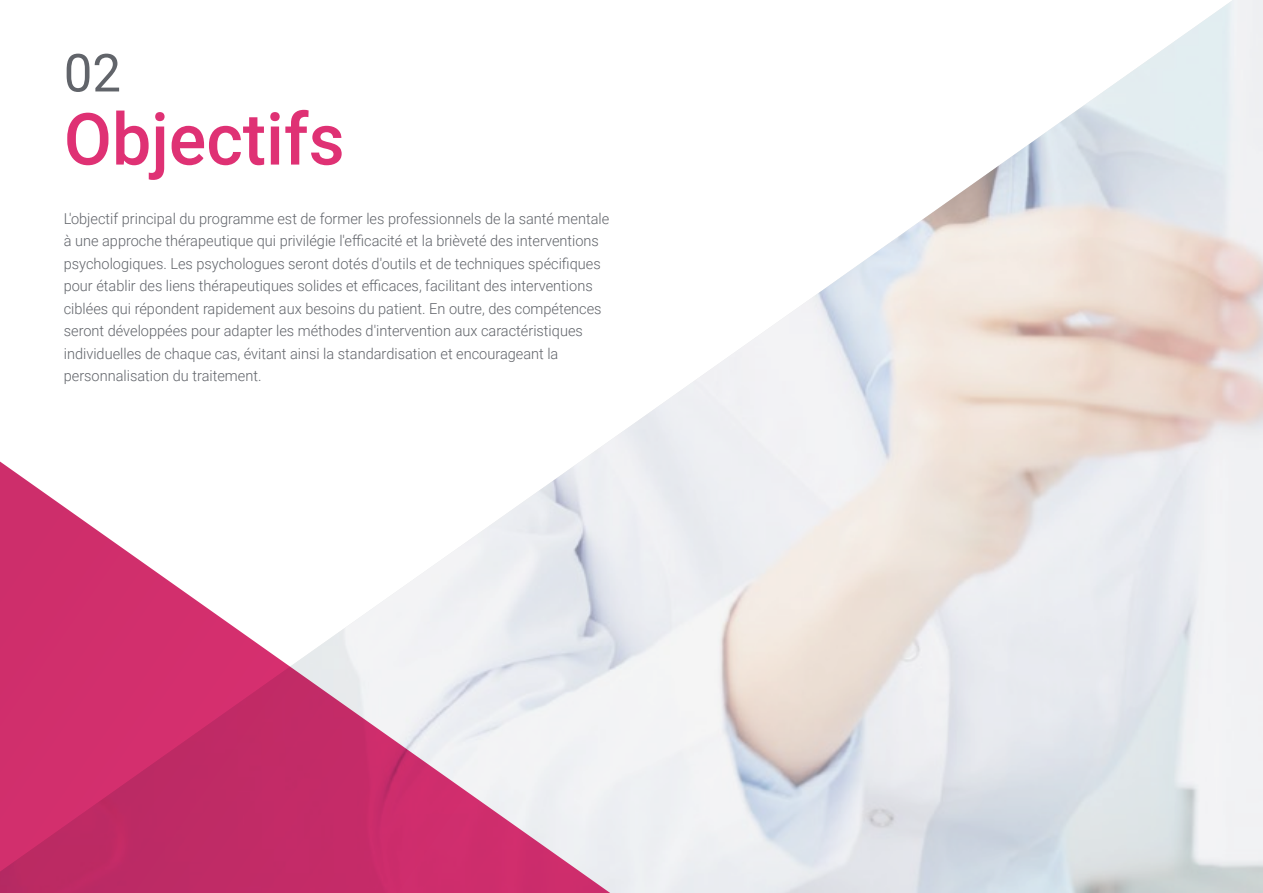
<style>
.page{position:relative;width:1263px;height:893px;background:#fff}
.page>*{position:absolute;margin:0;border:0;box-sizing:border-box;transform-origin:0 0}
.t1{font:500 72px "Roboto";color:#df3174}
.t2{font:52.5px "Roboto";color:#61646a}
.t3{font:300 15px/22.5px "Roboto";color:#61646a}
</style>
<div class="page">
<svg style="left:0;top:446px;width:640px;height:447px"></svg>
<h2 class="t2" style="left:64px;top:36px;width:59px">02</h2>
<h1 class="t1" style="left:64px;top:89px;width:282px">Objectifs</h1>
<p class="t3" style="left:64px;top:207px;width:547px">L'objectif principal du programme est de former les professionnels de la santé mentale à une approche thérapeutique qui privilégie l'efficacité et la brièveté des interventions psychologiques. Les psychologues seront dotés d'outils et de techniques spécifiques pour établir des liens thérapeutiques solides et efficaces, facilitant des interventions ciblées qui répondent rapidement aux besoins du patient. En outre, des compétences seront développées pour adapter les méthodes d'intervention aux caractéristiques individuelles de chaque cas, évitant ainsi la standardisation et encourageant la personnalisation du traitement.</p>
</div>
